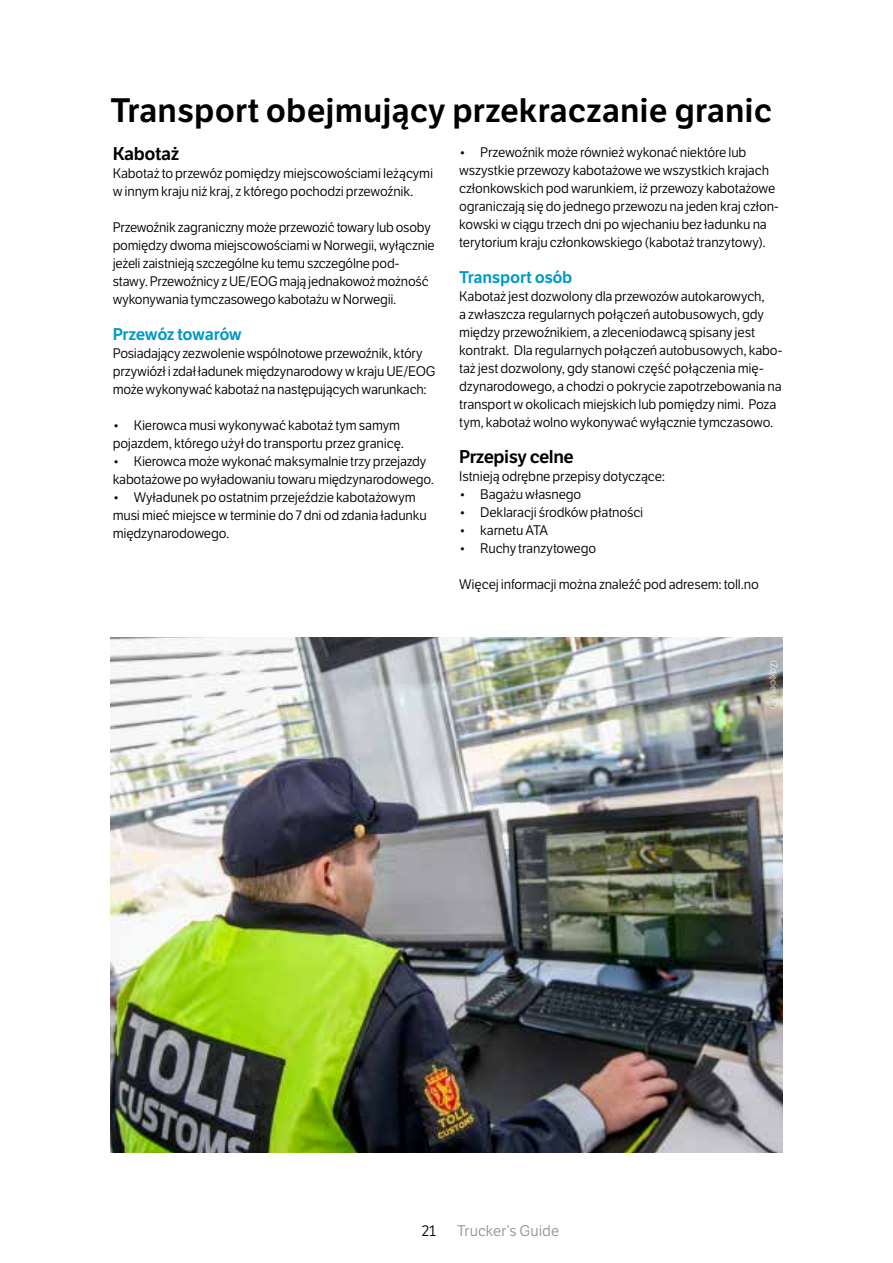
<style>
.page{position:relative;width:893px;height:1263px;background:#fff}
.page>*{position:absolute;margin:0;border:0;box-sizing:border-box;transform-origin:0 0}
.t1{font:33px "LFT Etica SB";color:#000}
.t2{font:18px "LFT Etica SB";letter-spacing:-.025em;color:#000}
.t3{font:16.5px "LFT Etica SB";letter-spacing:-.025em;color:#009ac6}
.t4{font:15px "LFT Etica Bk";letter-spacing:.01em;color:#939598}
.t5{font:15px "LFT Etica Bk";color:#000}
.t6{font:13.5px/18px "LFT Etica Bk";letter-spacing:-.015em;color:#000}
.t7{font:9px "LFT Etica Lt";color:#fff}
</style>
<div class="page">
<img style="left:111px;top:638px;width:671px;height:514px">
<h1 class="t1" style="left:111px;top:90px;width:663px">Transport obejmujący przekraczanie granic</h1>
<h2 class="t2" style="left:113px;top:143px;width:68px">Kabotaż</h2>
<p class="t6" style="left:113px;top:164px;width:322px">Kabotaż to przewóz pomiędzy miejscowościami leżącymi w innym kraju niż kraj, z którego pochodzi przewoźnik.</p>
<p class="t6" style="left:113px;top:218px;width:323px">Przewoźnik zagraniczny może przewozić towary lub osoby pomiędzy dwoma miejscowościami w Norwegii, wyłącznie jeżeli zaistnieją szczególne ku temu szczególne pod&shy;stawy. Przewoźnicy z UE/EOG mają jednakowoż możność wykonywania tymczasowego kabotażu w Norwegii.</p>
<p class="t3" style="left:113px;top:324px;width:131px">Przewóz towarów</p>
<p class="t6" style="left:113px;top:344px;width:324px">Posiadający zezwolenie wspólnotowe przewoźnik, który przywiózł i zdał ładunek międzynarodowy w kraju UE/EOG może wykonywać kabotaż na następujących warunkach:</p>
<p class="t6" style="left:113px;top:416px;width:293px">• Kierowca musi wykonywać kabotaż tym samym pojazdem, którego użył do transportu przez granicę.</p>
<p class="t6" style="left:113px;top:452px;width:323px">• Kierowca może wykonać maksymalnie trzy przejazdy kabotażowe po wyładowaniu towaru międzynarodowego.</p>
<p class="t6" style="left:113px;top:488px;width:316px">• Wyładunek po ostatnim przejeździe kabotażowym musi mieć miejsce w terminie do 7 dni od zdania ładunku międzynarodowego.</p>
<p class="t6" style="left:459px;top:143px;width:321px">• Przewoźnik może również wykonać niektóre lub wszystkie przewozy kabotażowe we wszystkich krajach członkowskich pod warunkiem, iż przewozy kabotażowe ograniczają się do jednego przewozu na jeden kraj człon&shy;kowski w ciągu trzech dni po wjechaniu bez ładunku na terytorium kraju członkowskiego (kabotaż tranzytowy).</p>
<p class="t3" style="left:459px;top:267px;width:115px">Transport osób</p>
<p class="t6" style="left:459px;top:287px;width:325px">Kabotaż jest dozwolony dla przewozów autokarowych,<br>a zwłaszcza regularnych połączeń autobusowych, gdy między przewoźnikiem, a zleceniodawcą spisany jest kontrakt. Dla regularnych połączeń autobusowych, kabo&shy;taż jest dozwolony, gdy stanowi część połączenia mię&shy;dzynarodowego, a chodzi o pokrycie zapotrzebowania na transport w okolicach miejskich lub pomiędzy nimi. Poza tym, kabotaż wolno wykonywać wyłącznie tymczasowo.</p>
<h2 class="t2" style="left:459px;top:445px;width:116px">Przepisy celne</h2>
<p class="t6" style="left:459px;top:467px;width:207px">Istnieją odrębne przepisy dotyczące:</p>
<p class="t6" style="left:459px;top:485px;width:124px">• Bagażu własnego</p>
<p class="t6" style="left:459px;top:503px;width:186px">• Deklaracji środków płatności</p>
<p class="t6" style="left:459px;top:521px;width:91px">• karnetu ATA</p>
<p class="t6" style="left:459px;top:539px;width:139px">• Ruchy tranzytowego</p>
<p class="t6" style="left:459px;top:575px;width:301px">Więcej informacji można znaleźć pod adresem: toll.no</p>
<p class="t5" style="left:422px;top:1222px;width:16px">21</p>
<p class="t4" style="left:457px;top:1222px;width:104px">Trucker’s Guide</p>
<p class="t7" style="left:779px;top:660px;width:51px;rotate:90deg">(Zdjęcie: UP)</p>
</div>
